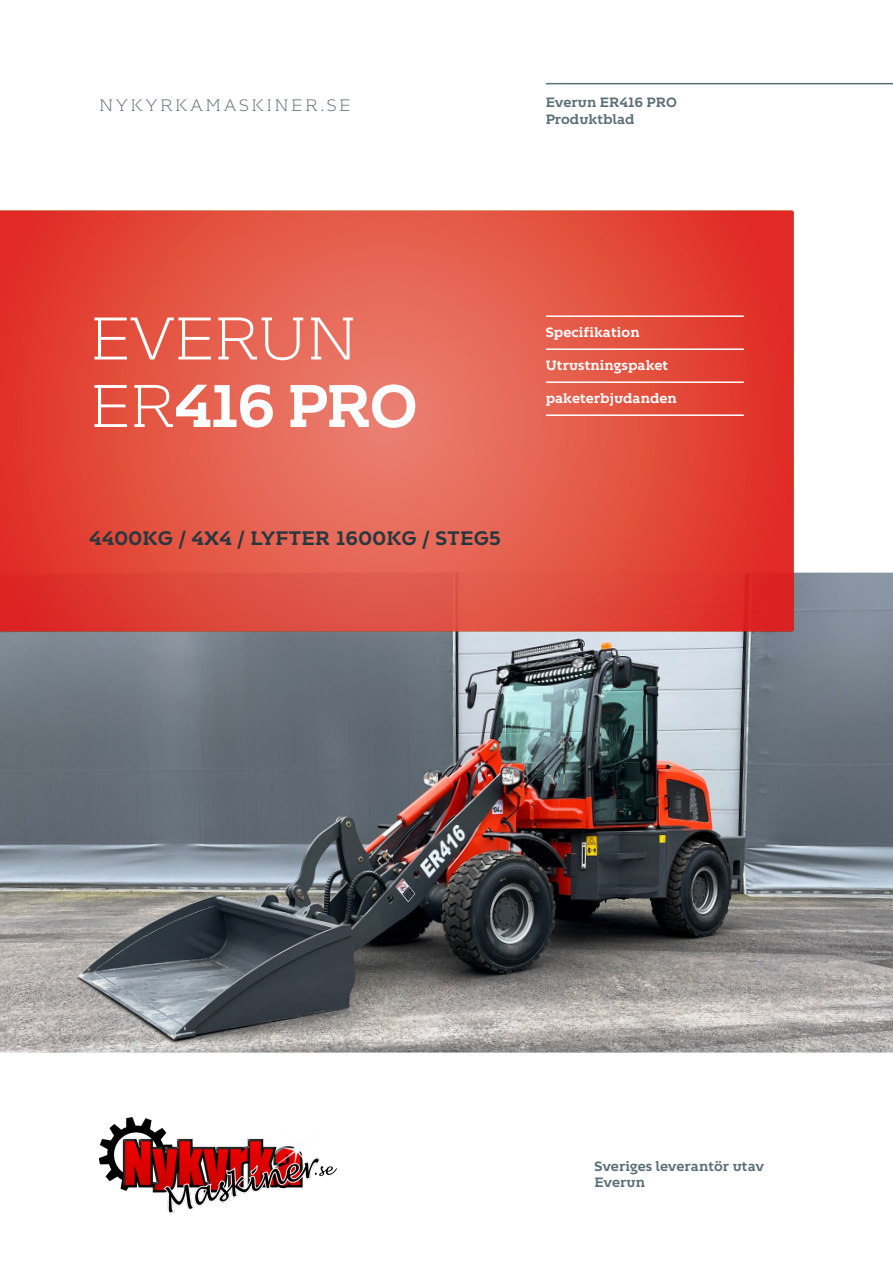
<style>
.page{position:relative;width:893px;height:1263px;background:#fff}
.page>*{position:absolute;margin:0;border:0;box-sizing:border-box;transform-origin:0 0}
.t1{font:300 60px/67.5px "Kontrapunkt Bob";letter-spacing:-.03em;color:#fff}
.Header_small{font:700 19.5px "Kontrapunkt Bob";letter-spacing:.02em;color:#27373f}
.Website_address___page_no{font:300 16.5px "Kontrapunkt Bob";letter-spacing:.15em;color:#5c6f78}
.Picture_text{font:700 13.5px/16.5px "Kontrapunkt Bob";color:#5c6f78}
.Picture_text-2{font:700 13.5px "Kontrapunkt Bob";color:#fff}
.s1{font-weight:700}
</style>
<div class="page">
<img style="left:0;top:573px;width:893px;height:479px">
<svg style="left:0;top:210px;width:794px;height:421px;background:#e35243"></svg>
<hr style="left:546px;top:315px;width:197px;height:2px;background:#fff">
<hr style="left:546px;top:348px;width:197px;height:2px;background:#fff">
<hr style="left:546px;top:381px;width:197px;height:2px;background:#fff">
<hr style="left:546px;top:414px;width:197px;height:2px;background:#fff">
<hr style="left:546px;top:83px;width:347px;height:1px;background:#5c6f78">
<img style="left:99px;top:1117px;width:238px;height:96px">
<p class="Website_address___page_no" style="left:99px;top:97px;width:253px">NYKYRKAMASKINER.SE</p>
<p class="Picture_text" style="left:546px;top:95px;width:133px">Everun ER416 PRO<br>Produktblad</p>
<p class="t1" style="left:89px;top:307px;width:330px">EVERUN<br>ER<span class="s1">416 PRO</span></p>
<p class="Header_small" style="left:89px;top:527px;width:413px">4400KG / 4X4 / LYFTER 1600KG / STEG5</p>
<p class="Picture_text-2" style="left:546px;top:325px;width:96px">Specifikation</p>
<p class="Picture_text-2" style="left:546px;top:358px;width:124px">Utrustningspaket</p>
<p class="Picture_text-2" style="left:546px;top:391px;width:133px">paketerbjudanden</p>
<p class="Picture_text" style="left:594px;top:1158px;width:171px">Sveriges leverantör utav<br>Everun</p>
</div>
